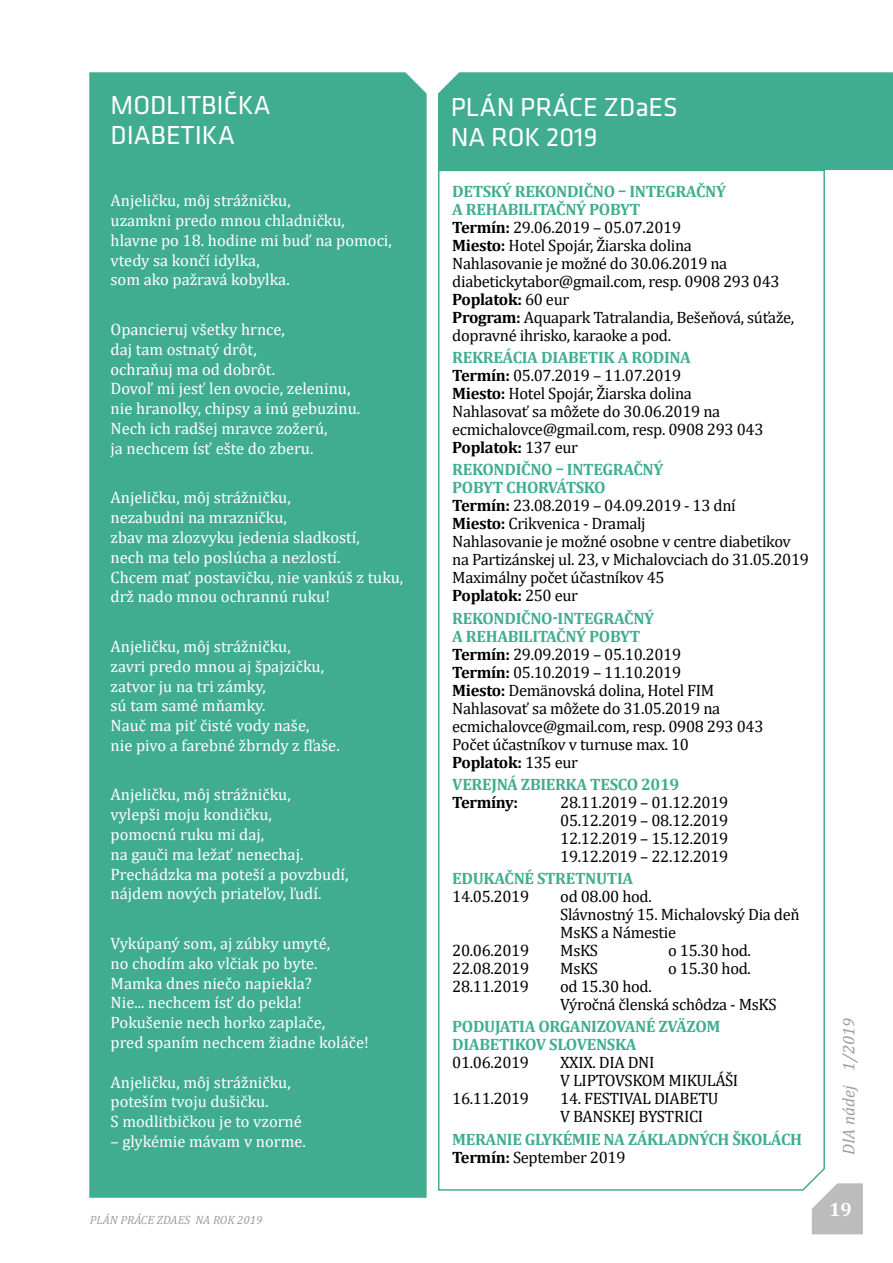
<style>
.page{position:relative;width:893px;height:1263px;background:#fff}
.page>*{position:absolute;margin:0;border:0;box-sizing:border-box;transform-origin:0 0}
.t1{font:27px/30px "Klavika CH";color:#fff}
.t2{font:700 19.2px "Cambria";color:#fff}
.t3{font:italic 17.1px "Cambria";color:#9d9d9c}
.t4{font:16.5px/18px "Cambria";letter-spacing:-.02em;color:#000}
.t5{font:16.5px/19.8px "Cambria";color:#fff}
.t6{font:700 16.5px/18px "Cambria";letter-spacing:-.02em;color:#41ad90}
.t7{font:700 16.5px "Cambria";letter-spacing:-.02em;color:#000}
.t8{font:italic 12px "Cambria";color:#9d9d9c}
.s1{font-weight:700;color:#41ad90}
.s2{font-weight:700}
.s3{color:#000}
.s4{font-weight:400;color:#000}
</style>
<div class="page">
<svg style="left:812px;top:1183px;width:51px;height:51px;background:#c2c2c2"></svg>
<div style="left:89px;top:72px;width:338px;height:1126px;background:#41ad90"></div>
<svg style="left:438px;top:170px;width:388px;height:1021px"></svg>
<div style="left:438px;top:72px;width:455px;height:98px;background:#41ad90"></div>
<h1 class="t1" style="left:111px;top:89px;width:162px">MODLITBIČKA<br>DIABETIKA</h1>
<p class="t5" style="left:111px;top:191px;width:283px">Anjeličku, môj strážničku,<br>uzamkni predo mnou chladničku, hlavne po 18. hodine mi buď na pomoci, vtedy sa končí idylka,<br>som ako pažravá kobylka.</p>
<p class="t5" style="left:111px;top:319px;width:251px">Opancieruj všetky hrnce,<br>daj tam ostnatý drôt,<br>ochraňuj ma od dobrôt.<br>Dovoľ mi jesť len ovocie, zeleninu, nie hranolky, chipsy a inú gebuzinu.<br>Nech ich radšej mravce zožerú,<br>ja nechcem ísť ešte do zberu.</p>
<p class="t5" style="left:111px;top:488px;width:294px">Anjeličku, môj strážničku,<br>nezabudni na mrazničku,<br>zbav ma zlozvyku jedenia sladkostí,<br>nech ma telo poslúcha a nezlostí.<br>Chcem mať postavičku, nie vankúš z tuku, drž nado mnou ochrannú ruku!</p>
<p class="t5" style="left:111px;top:636px;width:231px">Anjeličku, môj strážničku,<br>zavri predo mnou aj špajzičku, zatvor ju na tri zámky,<br>sú tam samé mňamky.<br>Nauč ma piť čisté vody naše,<br>nie pivo a farebné žbrndy z fľaše.</p>
<p class="t5" style="left:111px;top:785px;width:239px">Anjeličku, môj strážničku,<br>vylepši moju kondičku,<br>pomocnú ruku mi daj,<br>na gauči ma ležať nenechaj.<br>Prechádzka ma poteší a povzbudí, nájdem nových priateľov, ľudí.</p>
<p class="t5" style="left:111px;top:933px;width:260px">Vykúpaný som, aj zúbky umyté,<br>no chodím ako vlčiak po byte.<br>Mamka dnes niečo napiekla?<br>Nie... nechcem ísť do pekla!<br>Pokušenie nech horko zaplače,<br>pred spaním nechcem žiadne koláče!</p>
<p class="t5" style="left:111px;top:1072px;width:193px">Anjeličku, môj strážničku, poteším tvoju dušičku.<br>S modlitbičkou je to vzorné</p>
<p class="t5" style="left:111px;top:1131px;width:197px">– glykémie mávam v norme.</p>
<p class="t8" style="left:90px;top:1211px;width:174px">PLÁN PRÁCE ZDAES NA ROK 2019</p>
<h1 class="t1" style="left:451px;top:92px;width:229px">PLÁN PRÁCE ZDaES<br>NA ROK 2019</h1>
<p class="t4" style="left:452px;top:182px;width:344px"><span class="s1">DETSKÝ REKONDIČNO – INTEGRAČNÝ<br>A REHABILITAČNÝ POBYT<br></span><span class="s2">Termín:</span> 29.06.2019 – 05.07.2019<br><span class="s2">Miesto:</span> Hotel Spojár, Žiarska dolina<br>Nahlasovanie je možné do 30.06.2019 na diabetickytabor@gmail.com, resp. 0908 293 043<br><span class="s2">Poplatok:</span> 60 eur<br><span class="s2">Program:</span> Aquapark Tatralandia, Bešeňová, súťaže, dopravné ihrisko, karaoke a pod.</p>
<p class="t4" style="left:452px;top:348px;width:313px"><span class="s1">REKREÁCIA DIABETIK A RODINA<br></span><span class="s2">Termín:</span> 05.07.2019 – 11.07.2019<br><span class="s2">Miesto:</span> Hotel Spojár, Žiarska dolina Nahlasovať sa môžete do 30.06.2019 na ecmichalovce@gmail.com, resp. 0908 293 043<br><span class="s2">Poplatok:</span> 137 eur</p>
<p class="t4" style="left:452px;top:461px;width:358px"><span class="s1">REKONDIČNO – INTEGRAČNÝ<br>POBYT CHORVÁTSKO<br></span><span class="s2">Termín:</span> 23.08.2019 – 04.09.2019 - 13 dní<br><span class="s2">Miesto:</span> Crikvenica - Dramalj<br>Nahlasovanie je možné osobne v centre diabetikov na Partizánskej ul. 23, v Michalovciach do 31.05.2019<br>Maximálny počet účastníkov 45<br><span class="s2">Poplatok:</span> 250 eur</p>
<p class="t4" style="left:452px;top:609px;width:313px"><span class="s1">REKONDIČNO-INTEGRAČNÝ<br>A REHABILITAČNÝ POBYT<br></span><span class="s2">Termín:</span> 29.09.2019 – 05.10.2019<br><span class="s2">Termín:</span> 05.10.2019 – 11.10.2019<br><span class="s2">Miesto:</span> Demänovská dolina, Hotel FIM<br>Nahlasovať sa môžete do 31.05.2019 na ecmichalovce@gmail.com, resp. 0908 293 043<br>Počet účastníkov v turnuse max. 10<br><span class="s2">Poplatok:</span> 135 eur</p>
<p class="t6" style="left:452px;top:775px;width:229px">VEREJNÁ ZBIERKA TESCO 2019</p>
<p class="t7" style="left:452px;top:790px;width:67px">Termíny:</p>
<p class="t4" style="left:560px;top:793px;width:170px;text-align:justify">28.11.2019 – 01.12.2019<br>05.12.2019 – 08.12.2019<br>12.12.2019 – 15.12.2019<br>19.12.2019 – 22.12.2019</p>
<p class="t6" style="left:452px;top:869px;width:183px">EDUKAČNÉ STRETNUTIA</p>
<p class="t4" style="left:452px;top:887px;width:78px">14.05.2019</p>
<p class="t4" style="left:560px;top:887px;width:241px">od 08.00 hod.<br>Slávnostný 15. Michalovský Dia deň<br>MsKS a Námestie</p>
<p class="t4" style="left:452px;top:941px;width:78px">20.06.2019</p>
<p class="t4" style="left:560px;top:941px;width:39px">MsKS</p>
<p class="t4" style="left:668px;top:941px;width:84px">o 15.30 hod.</p>
<p class="t4" style="left:452px;top:959px;width:78px">22.08.2019</p>
<p class="t4" style="left:560px;top:959px;width:39px">MsKS</p>
<p class="t4" style="left:668px;top:959px;width:84px">o 15.30 hod.</p>
<p class="t4" style="left:452px;top:977px;width:78px">28.11.2019</p>
<p class="t4" style="left:560px;top:977px;width:218px">od 15.30 hod.<br>Výročná členská schôdza - MsKS</p>
<p class="t6" style="left:452px;top:1017px;width:270px">PODUJATIA ORGANIZOVANÉ ZVÄZOM<br>DIABETIKOV SLOVENSKA</p>
<p class="t4" style="left:452px;top:1054px;width:78px">01.06.2019</p>
<p class="t4" style="left:560px;top:1054px;width:180px">XXIX. DIA DNI<br>V LIPTOVSKOM MIKULÁŠI</p>
<p class="t4" style="left:452px;top:1090px;width:78px">16.11.2019</p>
<p class="t4" style="left:560px;top:1090px;width:160px">14. FESTIVAL DIABETU<br>V BANSKEJ BYSTRICI</p>
<p class="t6" style="left:452px;top:1129px;width:351px">MERANIE GLYKÉMIE NA ZÁKLADNÝCH ŠKOLÁCH<br><span class="s3">Termín:</span> <span class="s4">September 2019</span></p>
<p class="t3" style="left:836px;top:1155px;width:139px;rotate:-90deg">DIA nádej 1/2019</p>
<p class="t2" style="left:829px;top:1196px;width:24px">19</p>
</div>
